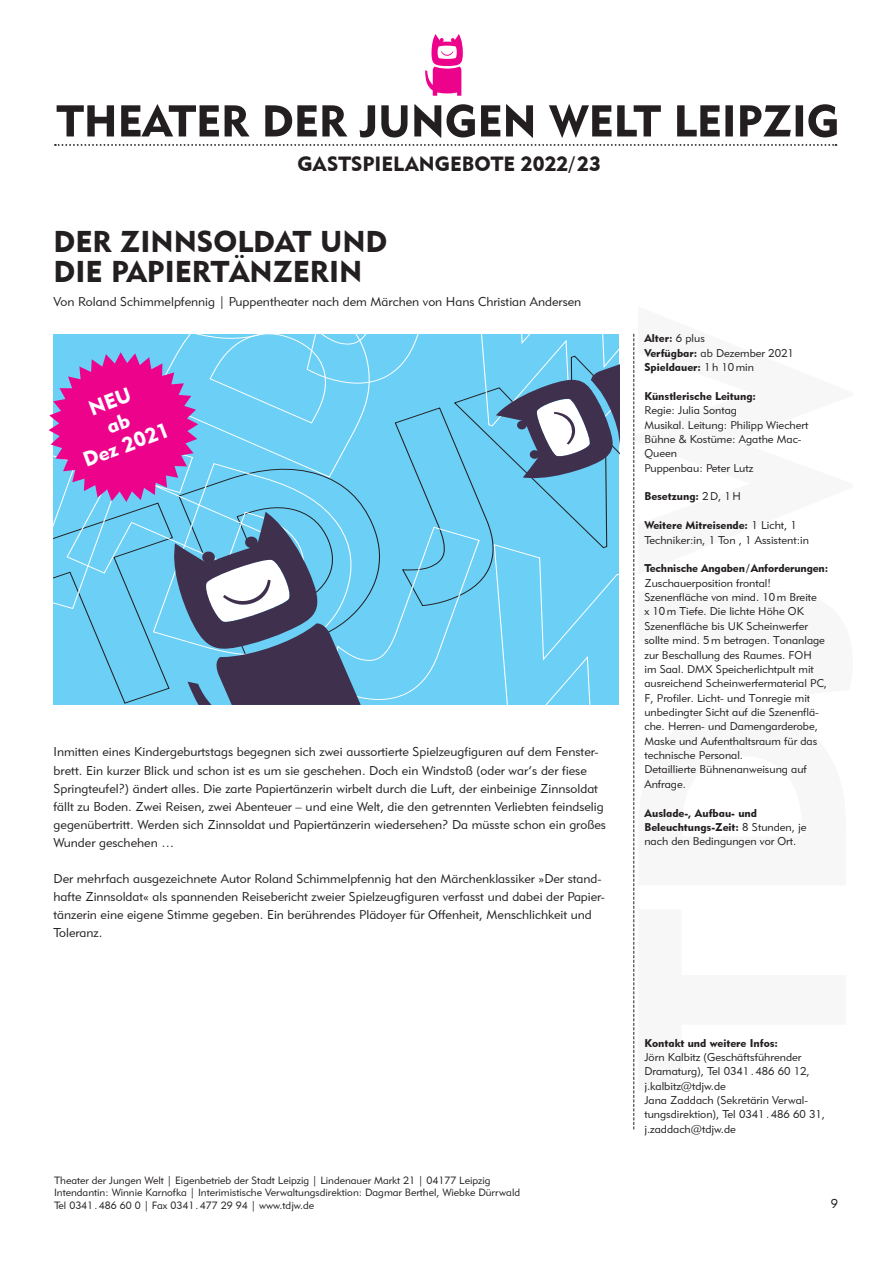
<style>
.page{position:relative;width:893px;height:1263px;background:#fff}
.page>*{position:absolute;margin:0;border:0;box-sizing:border-box;transform-origin:0 0}
.t1{font:30px/30px "Geometric 415 BT Black A";color:#231f20}
.t2{font:21px/23.1px "Geometric 415 BT Black A";color:#fff;text-align:center}
.t3{font:20.55px "Geometric 415 BT Black A";color:#231f20}
.t4{font:12.75px/18px "Geometric 415 BT Lite A";color:#231f20}
.t5{font:11.25px/14.4px "Geometric 415 BT Lite A";color:#231f20}
.t6{font:11.25px/14.4px "Geometric 415 BT Black A";color:#231f20}
.t7{font:10.5px/12.6px "Geometric 415 BT Lite A";color:#231f20}
.s1{font-family:"Geometric 415 BT Lite A"}
.s2{font-family:"Geometric 415 BT Black A"}
</style>
<div class="page">
<svg style="left:55px;top:144px;width:781px;height:2px"></svg>
<svg style="left:425px;top:34px;width:38px;height:62px"></svg>
<svg style="left:57px;top:104px;width:780px;height:34px"></svg>
<svg style="left:633px;top:334px;width:1px;height:796px"></svg>
<div style="left:54px;top:334px;width:565px;height:76px;background:#6bcff6"></div>
<div style="left:54px;top:410px;width:565px;height:295px;background:#6bcff6"></div>
<svg style="left:172px;top:512px;width:189px;height:193px;background:#658aa8"></svg>
<svg style="left:496px;top:350px;width:123px;height:129px;background:#6d97b5"></svg>
<svg style="left:49px;top:352px;width:149px;height:150px;background:#c745ae"></svg>
<h3 class="t3" style="left:297px;top:152px;width:305px">GASTSPIELANGEBOTE 2022/23</h3>
<h1 class="t1" style="left:54px;top:226px;width:335px">DER ZINNSOLDAT UND<br>DIE PAPIERTÄNZERIN</h1>
<p class="t4" style="left:54px;top:293px;width:529px">Von Roland Schimmelpfennig | Puppentheater nach dem Märchen von Hans Christian Andersen</p>
<h2 class="t2" style="left:63px;top:406px;width:92px;rotate:-21deg">NEU<br>ab<br>Dez 2021</h2>
<p class="t4" style="left:54px;top:743px;width:554px">Inmitten eines Kindergeburtstags begegnen sich zwei aussortierte Spielzeugfiguren auf dem Fenster&shy;brett. Ein kurzer Blick und schon ist es um sie geschehen. Doch ein Windstoß (oder war’s der fiese Springteufel?) ändert alles. Die zarte Papiertänzerin wirbelt durch die Luft, der einbeinige Zinnsoldat fällt zu Boden. Zwei Reisen, zwei Abenteuer – und eine Welt, die den getrennten Verliebten feindselig gegenübertritt. Werden sich Zinnsoldat und Papiertänzerin wiedersehen? Da müsste schon ein großes Wunder geschehen …</p>
<p class="t4" style="left:54px;top:869px;width:553px">Der mehrfach ausgezeichnete Autor Roland Schimmelpfennig hat den Märchenklassiker »Der stand&shy;hafte Zinnsoldat« als spannenden Reisebericht zweier Spielzeugfiguren verfasst und dabei der Papier&shy;tänzerin eine eigene Stimme gegeben. Ein berührendes Plädoyer für Offenheit, Menschlichkeit und Toleranz.</p>
<p class="t6" style="left:644px;top:331px;width:62px">Alter: <span class="s1">6 plus</span></p>
<p class="t5" style="left:644px;top:345px;width:151px"><span class="s2">Verfügbar:</span> ab Dezember 2021</p>
<p class="t6" style="left:644px;top:360px;width:111px">Spieldauer: <span class="s1">1h 10min</span></p>
<p class="t6" style="left:644px;top:389px;width:113px">Künstlerische Leitung:</p>
<p class="t5" style="left:644px;top:403px;width:165px">Regie: Julia Sontag<br>Musikal. Leitung: Philipp Wiechert<br>Bühne &amp; Kostüme: Agathe Mac-<br>Queen<br>Puppenbau: Peter Lutz</p>
<p class="t6" style="left:644px;top:489px;width:98px">Besetzung: <span class="s1">2D, 1H</span></p>
<p class="t6" style="left:644px;top:518px;width:154px">Weitere Mitreisende: <span class="s1">1 Licht, 1</span></p>
<p class="t5" style="left:644px;top:532px;width:166px">Techniker:in, 1 Ton , 1 Assistent:in</p>
<p class="t6" style="left:644px;top:561px;width:185px">Technische Angaben/Anforderungen:</p>
<p class="t5" style="left:644px;top:575px;width:184px">Zuschauerposition frontal!<br>Szenenfläche von mind. 10m Breite<br>x 10m Tiefe. Die lichte Höhe OK<br>Szenenfläche bis UK Scheinwerfer sollte mind. 5m betragen. Tonanlage zur Beschallung des Raumes. FOH<br>im Saal. DMX Speicherlichtpult mit ausreichend Scheinwerfermaterial PC,<br>F, Profiler. Licht- und Tonregie mit unbedingter Sicht auf die Szenenflä&shy;che. Herren- und Damengarderobe,<br>Maske und Aufenthaltsraum für das technische Personal.<br>Detaillierte Bühnenanweisung auf<br>Anfrage.</p>
<p class="t6" style="left:644px;top:805px;width:164px">Auslade-, Aufbau- und<br>Beleuchtungs-Zeit: <span class="s1">8 Stunden, je</span></p>
<p class="t5" style="left:644px;top:834px;width:153px">nach den Bedingungen vor Ort.</p>
<p class="t7" style="left:54px;top:1173px;width:468px">Theater der Jungen Welt | Eigenbetrieb der Stadt Leipzig | Lindenauer Markt 21 | 04177 Leipzig<br>Intendantin: Winnie Karnofka | Interimistische Verwaltungsdirektion: Dagmar Berthel, Wiebke Dürrwald<br>Tel 0341.486 60 0 | Fax 0341.477 29 94 | www.tdjw.de</p>
<p class="t6" style="left:644px;top:1035px;width:135px">Kontakt und weitere Infos:</p>
<p class="t5" style="left:644px;top:1049px;width:182px">Jörn Kalbitz (Geschäftsführender<br>Dramaturg), Tel 0341.486 60 12, j.kalbitz@tdjw.de<br>Jana Zaddach (Sekretärin Verwal&shy;tungsdirektion), Tel 0341.486 60 31, j.zaddach@tdjw.de</p>
<p class="t4" style="left:831px;top:1194px;width:9px">9</p>
</div>
